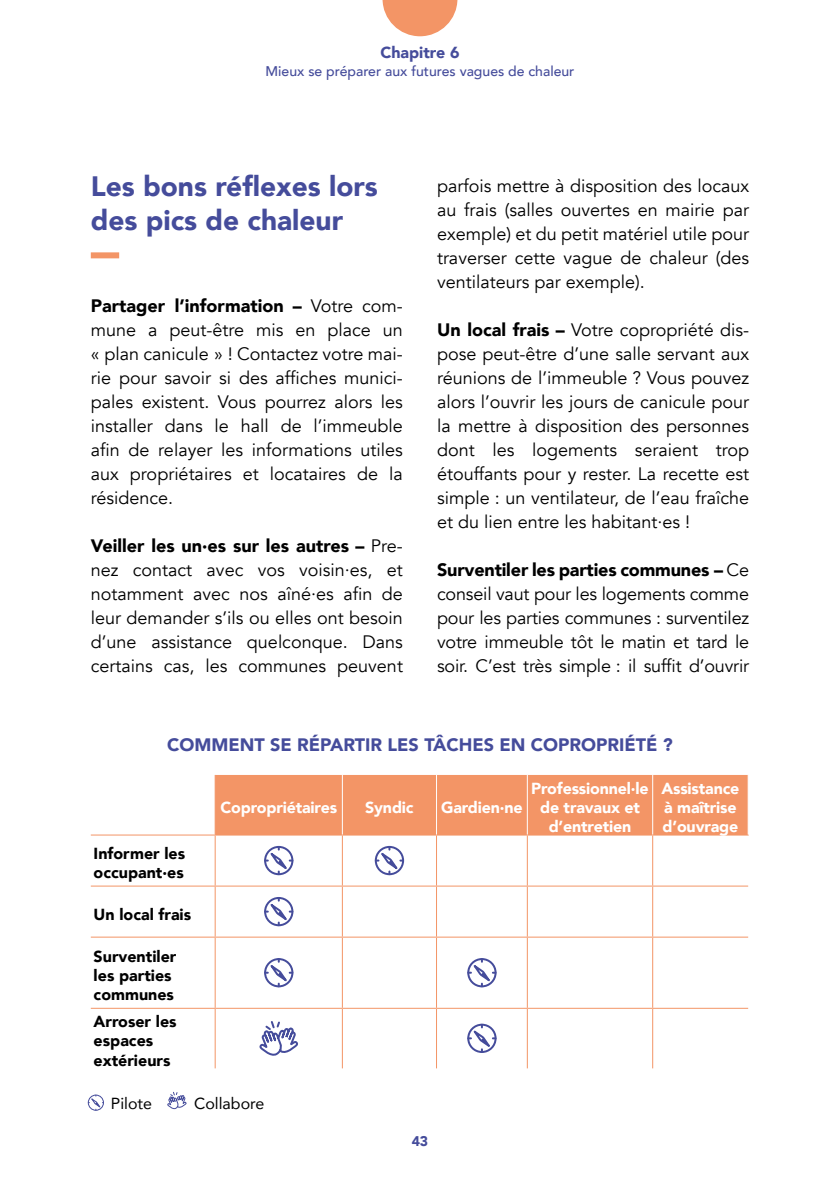
<style>
.page{position:relative;width:840px;height:1191px;background:#fff}
.page>*{position:absolute;margin:0;border:0;box-sizing:border-box;transform-origin:0 0}
.Titre3_chap6{font:900 28px/33.6px "Avenir";color:#454c9b}
.texte_courant{font:18px/24px "Avenir";color:#000;text-align:justify}
.t1{font:900 18px "Avenir";color:#454c9b}
.t2{font:900 16px/19.2px "Avenir";letter-spacing:-.01em;color:#fff;text-align:center}
.t3{font:900 16px/19.2px "Avenir";color:#000}
.t4{font:16px "Avenir";color:#000}
.t5{font:900 16px "Avenir";color:#454c9b}
.t6{font:500 14px "Avenir";color:#454c9b}
.t7{font:900 14px "Avenir";color:#454c9b}
.s1{font-weight:900}
</style>
<div class="page">
<svg style="left:382px;top:0;width:75px;height:36px"></svg>
<div style="left:91px;top:252px;width:28px;height:6px;background:#f39566"></div>
<div style="left:215px;top:775px;width:532px;height:59px;background:#f39566"></div>
<hr style="left:214px;top:835px;width:1px;height:50px;background:#f39566">
<hr style="left:341px;top:835px;width:1px;height:50px;background:#f39566">
<hr style="left:436px;top:835px;width:1px;height:50px;background:#f39566">
<hr style="left:526px;top:835px;width:1px;height:50px;background:#f39566">
<hr style="left:651px;top:835px;width:1px;height:50px;background:#f39566">
<hr style="left:91px;top:885px;width:124px;height:1px;background:#f39566">
<hr style="left:215px;top:885px;width:127px;height:1px;background:#f39566">
<hr style="left:214px;top:886px;width:1px;height:50px;background:#f39566">
<hr style="left:342px;top:885px;width:94px;height:1px;background:#f39566">
<hr style="left:341px;top:886px;width:1px;height:50px;background:#f39566">
<hr style="left:436px;top:885px;width:91px;height:1px;background:#f39566">
<hr style="left:436px;top:886px;width:1px;height:50px;background:#f39566">
<hr style="left:527px;top:885px;width:125px;height:1px;background:#f39566">
<hr style="left:526px;top:886px;width:1px;height:50px;background:#f39566">
<hr style="left:652px;top:885px;width:95px;height:1px;background:#f39566">
<hr style="left:651px;top:886px;width:1px;height:50px;background:#f39566">
<hr style="left:91px;top:936px;width:124px;height:1px;background:#f39566">
<hr style="left:215px;top:936px;width:127px;height:1px;background:#f39566">
<hr style="left:214px;top:937px;width:1px;height:70px;background:#f39566">
<hr style="left:342px;top:936px;width:94px;height:1px;background:#f39566">
<hr style="left:341px;top:937px;width:1px;height:70px;background:#f39566">
<hr style="left:436px;top:936px;width:91px;height:1px;background:#f39566">
<hr style="left:436px;top:937px;width:1px;height:70px;background:#f39566">
<hr style="left:527px;top:936px;width:125px;height:1px;background:#f39566">
<hr style="left:526px;top:937px;width:1px;height:70px;background:#f39566">
<hr style="left:652px;top:936px;width:95px;height:1px;background:#f39566">
<hr style="left:651px;top:937px;width:1px;height:70px;background:#f39566">
<hr style="left:91px;top:1007px;width:124px;height:1px;background:#f39566">
<hr style="left:215px;top:1007px;width:127px;height:1px;background:#f39566">
<hr style="left:214px;top:1008px;width:1px;height:60px;background:#f39566">
<hr style="left:342px;top:1007px;width:94px;height:1px;background:#f39566">
<hr style="left:341px;top:1008px;width:1px;height:60px;background:#f39566">
<hr style="left:436px;top:1007px;width:91px;height:1px;background:#f39566">
<hr style="left:436px;top:1008px;width:1px;height:60px;background:#f39566">
<hr style="left:527px;top:1007px;width:125px;height:1px;background:#f39566">
<hr style="left:526px;top:1008px;width:1px;height:60px;background:#f39566">
<hr style="left:652px;top:1007px;width:95px;height:1px;background:#f39566">
<hr style="left:651px;top:1008px;width:1px;height:60px;background:#f39566">
<hr style="left:214px;top:775px;width:1px;height:59px;background:#f39566">
<hr style="left:91px;top:834px;width:124px;height:1px;background:#f39566">
<hr style="left:215px;top:834px;width:127px;height:1px;background:#f39566">
<hr style="left:342px;top:834px;width:94px;height:1px;background:#f39566">
<hr style="left:436px;top:834px;width:91px;height:1px;background:#f39566">
<hr style="left:527px;top:834px;width:125px;height:1px;background:#f39566">
<hr style="left:652px;top:834px;width:96px;height:1px;background:#f39566">
<hr style="left:341px;top:775px;width:1px;height:59px;background:#fff">
<hr style="left:436px;top:775px;width:1px;height:59px;background:#fff">
<hr style="left:526px;top:775px;width:1px;height:59px;background:#fff">
<hr style="left:651px;top:775px;width:1px;height:59px;background:#fff">
<svg style="left:264px;top:846px;width:29px;height:30px"></svg>
<svg style="left:374px;top:846px;width:30px;height:30px"></svg>
<svg style="left:264px;top:897px;width:29px;height:30px"></svg>
<svg style="left:264px;top:958px;width:29px;height:30px"></svg>
<svg style="left:467px;top:958px;width:29px;height:30px"></svg>
<svg style="left:214px;top:1019px;width:129px;height:50px"></svg>
<svg style="left:467px;top:1023px;width:29px;height:30px"></svg>
<div style="left:88px;top:1094px;width:16px;height:16px;border:1px solid #454c9b;border-radius:50%"></div>
<svg style="left:88px;top:1095px;width:15px;height:15px"></svg>
<svg style="left:167px;top:1091px;width:20px;height:19px"></svg>
<p class="t5" style="left:380px;top:38px;width:81px">Chapitre 6</p>
<p class="t6" style="left:265px;top:59px;width:310px">Mieux se préparer aux futures vagues de chaleur</p>
<p class="Titre3_chap6" style="left:91px;top:169px;width:288px">Les bons réflexes lors des pics de chaleur</p>
<p class="texte_courant" style="left:91px;top:294px;width:313px"><span class="s1">Partager l’information –</span> Votre com&shy;mune a peut-être mis en place un « plan canicule » ! Contactez votre mai&shy;rie pour savoir si des affiches munici&shy;pales existent. Vous pourrez alors les installer dans le hall de l’immeuble afin de relayer les informations utiles aux propriétaires et locataires de la résidence.</p>
<p class="texte_courant" style="left:91px;top:534px;width:313px"><span class="s1">Veiller les un·es sur les autres –</span> Pre&shy;nez contact avec vos voisin·es, et notamment avec nos aîné·es afin de leur demander s’ils ou elles ont besoin d’une assistance quelconque. Dans certains cas, les communes peuvent</p>
<p class="texte_courant" style="left:437px;top:174px;width:313px">parfois mettre à disposition des locaux au frais (salles ouvertes en mairie par exemple) et du petit matériel utile pour traverser cette vague de chaleur (des ventilateurs par exemple).</p>
<p class="texte_courant" style="left:437px;top:318px;width:313px"><span class="s1">Un local frais –</span> Votre copropriété dis&shy;pose peut-être d’une salle servant aux réunions de l’immeuble ? Vous pouvez alors l’ouvrir les jours de canicule pour la mettre à disposition des personnes dont les logements seraient trop étouffants pour y rester. La recette est simple : un ventilateur, de l’eau fraîche et du lien entre les habitant·es !</p>
<p class="texte_courant" style="left:437px;top:558px;width:313px"><span class="s1">Surventiler les parties communes –</span> Ce conseil vaut pour les logements comme pour les parties communes : surventilez votre immeuble tôt le matin et tard le soir. C’est très simple : il suffit d’ouvrir</p>
<p class="t1" style="left:167px;top:729px;width:507px">COMMENT SE RÉPARTIR LES TÂCHES EN COPROPRIÉTÉ ?</p>
<p class="t2" style="left:220px;top:797px;width:118px">Copropriétaires</p>
<p class="t2" style="left:365px;top:797px;width:50px">Syndic</p>
<p class="t2" style="left:441px;top:797px;width:83px">Gardien·ne</p>
<p class="t3" style="left:94px;top:843px;width:93px">Informer les occupant·es</p>
<p class="t3" style="left:94px;top:904px;width:99px">Un local frais</p>
<p class="t3" style="left:94px;top:946px;width:84px">Surventiler les parties communes</p>
<p class="t3" style="left:94px;top:1011px;width:84px">Arroser les espaces extérieurs</p>
<p class="t4" style="left:111px;top:1090px;width:43px">Pilote</p>
<p class="t4" style="left:194px;top:1090px;width:72px">Collabore</p>
<p class="t2" style="left:531px;top:778px;width:119px">Professionnel·le de travaux et d’entretien</p>
<p class="t2" style="left:661px;top:778px;width:79px;text-align:left">Assistance à maîtrise d’ouvrage</p>
<p class="t7" style="left:411px;top:1129px;width:18px">43</p>
</div>
